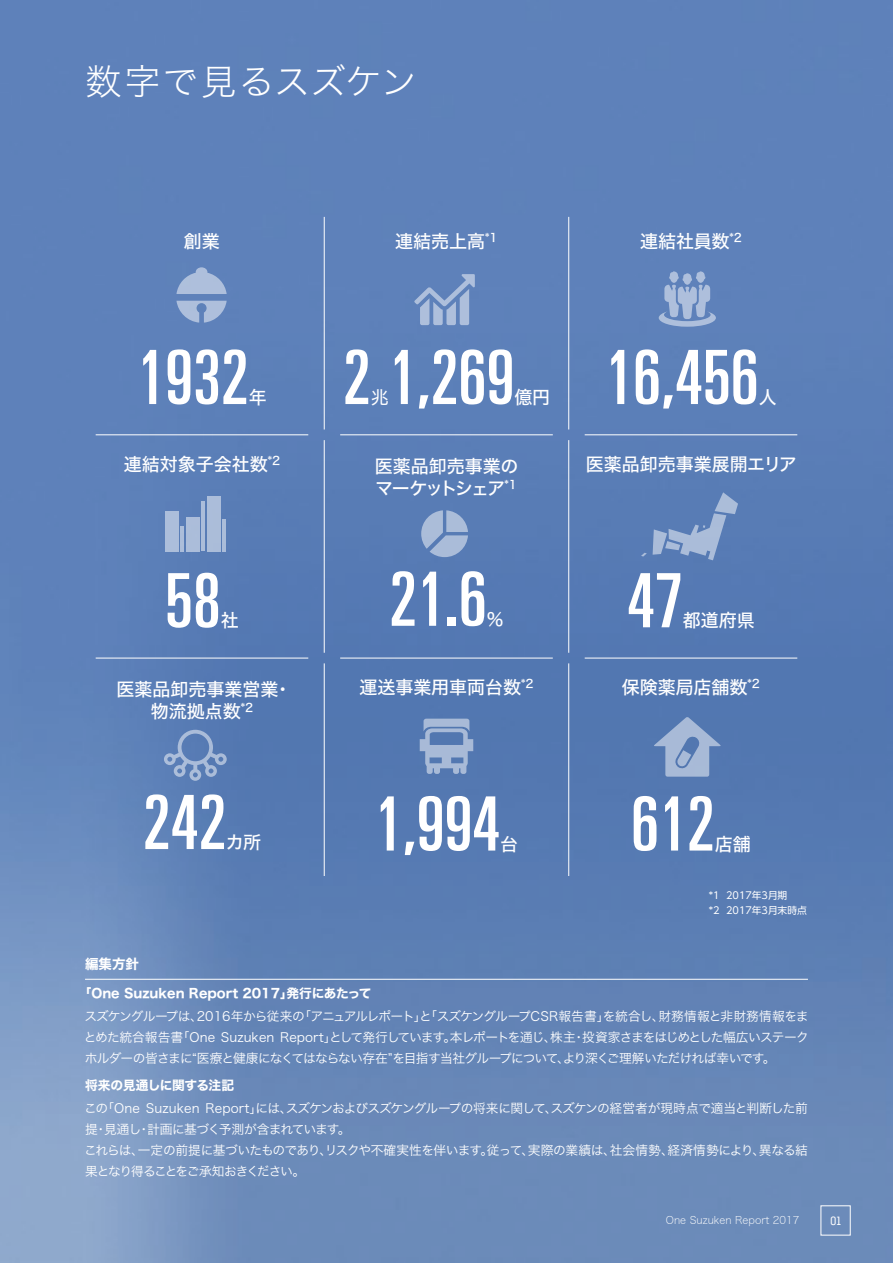
<style>
.page{position:relative;width:893px;height:1263px;background:#fff}
.page>*{position:absolute;margin:0;border:0;box-sizing:border-box;transform-origin:0 0}
.t1{font:ultra-condensed 75px "Univers";color:#fff}
.t2{font:36px "Hira Kaku Std W2";letter-spacing:.025em;color:#fff}
.t3{font:18px/22.5px "Hira Kaku Std W5";color:#fff;text-align:center}
.t4{font:18px/22.5px "Hira Kaku Std W5";letter-spacing:-.025em;color:#fff}
.t5{font:18px "Hira Kaku Std W4";color:#fff}
.t6{font:13.5px "Hira Kaku Std W7";color:#fff}
.t7{font:12.75px/21px "Hira Kaku Std W3";letter-spacing:-.055em;color:#fff;text-align:justify}
.t8{font:12.75px "Hira Kaku Std W7";color:#fff}
.t9{font:12.75px "Hira Kaku Std W7";letter-spacing:-.03em;color:#fff}
.t10{font:12px "Van Condensed W01";color:#fff}
.t11{font:10.5px "Hira Kaku Std W1";color:#fff}
.t12{font:9.75px/15px "UD Shin Go NT Pro";color:#fff}
</style>
<div class="page">
<img style="left:0;top:0;width:893px;height:1263px">
<hr style="left:340px;top:434px;width:213px;height:1px;background:#fff">
<hr style="left:585px;top:434px;width:212px;height:1px;background:#fff">
<hr style="left:96px;top:434px;width:212px;height:1px;background:#fff">
<hr style="left:340px;top:658px;width:213px;height:1px;background:#fff">
<hr style="left:96px;top:658px;width:212px;height:1px;background:#fff">
<hr style="left:585px;top:658px;width:212px;height:1px;background:#fff">
<hr style="left:324px;top:440px;width:1px;height:213px;background:#fff">
<hr style="left:324px;top:663px;width:1px;height:213px;background:#fff">
<hr style="left:324px;top:217px;width:1px;height:212px;background:#fff">
<hr style="left:568px;top:440px;width:1px;height:213px;background:#fff">
<hr style="left:568px;top:663px;width:1px;height:213px;background:#fff">
<hr style="left:568px;top:217px;width:1px;height:212px;background:#fff">
<svg style="left:659px;top:271px;width:57px;height:56px;background:#86a0cb"></svg>
<svg style="left:414px;top:274px;width:61px;height:51px;background:#7f9ac8"></svg>
<svg style="left:421px;top:510px;width:47px;height:47px;background:#8ea6cc"></svg>
<svg style="left:420px;top:719px;width:53px;height:55px;background:#859ec7"></svg>
<svg style="left:164px;top:730px;width:63px;height:51px;background:#6e8dbe"></svg>
<div style="left:165px;top:511px;width:14px;height:40px;background:#acbedb"></div>
<div style="left:186px;top:517px;width:13px;height:34px;background:#abbdda"></div>
<div style="left:207px;top:496px;width:13px;height:55px;background:#abbdd9"></div>
<hr style="left:181px;top:526px;width:3px;height:25px;background:#fff">
<hr style="left:202px;top:501px;width:3px;height:50px;background:#fff">
<hr style="left:222px;top:519px;width:3px;height:32px;background:#fff">
<svg style="left:176px;top:267px;width:51px;height:27px"></svg>
<svg style="left:176px;top:301px;width:51px;height:22px"></svg>
<svg style="left:641px;top:553px;width:6px;height:3px"></svg>
<svg style="left:653px;top:492px;width:85px;height:68px;background:#7290c0"></svg>
<svg style="left:654px;top:717px;width:67px;height:60px;background:#7e99c4"></svg>
<hr style="left:85px;top:979px;width:723px;height:1px;background:#fff">
<h2 class="t2" style="left:85px;top:55px;width:333px">数字で見るスズケン</h2>
<h3 class="t3" style="left:184px;top:230px;width:37px">創業</h3>
<h3 class="t3" style="left:395px;top:230px;width:104px">連結売上高<sup>*1</sup></h3>
<h3 class="t3" style="left:640px;top:230px;width:103px">連結社員数<sup>*2</sup></h3>
<h1 class="t1" style="left:137px;top:335px;width:113px">1932</h1>
<h3 class="t3" style="left:249px;top:386px;width:19px">年</h3>
<h1 class="t1" style="left:343px;top:335px;width:173px">2 1,269</h1>
<h3 class="t5" style="left:371px;top:384px;width:19px">兆</h3>
<h3 class="t3" style="left:514px;top:386px;width:37px">億円</h3>
<h1 class="t1" style="left:605px;top:335px;width:155px">16,456</h1>
<h3 class="t3" style="left:759px;top:386px;width:19px">人</h3>
<h3 class="t3" style="left:124px;top:453px;width:158px">連結対象子会社数<sup>*2</sup></h3>
<h3 class="t4" style="left:375px;top:455px;width:145px">医薬品卸売事業のマーケットシェア<sup>*1</sup></h3>
<h3 class="t3" style="left:586px;top:453px;width:213px">医薬品卸売事業展開エリア</h3>
<h1 class="t1" style="left:165px;top:558px;width:57px">58</h1>
<h3 class="t3" style="left:221px;top:609px;width:19px">社</h3>
<h1 class="t1" style="left:389px;top:556px;width:99px">21.6</h1>
<h3 class="t3" style="left:486px;top:608px;width:19px">％</h3>
<h1 class="t1" style="left:627px;top:558px;width:57px">47</h1>
<h3 class="t3" style="left:683px;top:609px;width:73px">都道府県</h3>
<h3 class="t3" style="left:116px;top:678px;width:177px">医薬品卸売事業営業・物流拠点数<sup>*2</sup></h3>
<h3 class="t3" style="left:359px;top:676px;width:175px">運送事業用車両台数<sup>*2</sup></h3>
<h3 class="t3" style="left:622px;top:676px;width:140px">保険薬局店舗数<sup>*2</sup></h3>
<h1 class="t1" style="left:143px;top:780px;width:85px">242</h1>
<h3 class="t3" style="left:226px;top:831px;width:37px">カ所</h3>
<h1 class="t1" style="left:375px;top:781px;width:127px">1,994</h1>
<h3 class="t3" style="left:500px;top:833px;width:19px">台</h3>
<h1 class="t1" style="left:631px;top:781px;width:85px">612</h1>
<h3 class="t3" style="left:715px;top:833px;width:37px">店舗</h3>
<p class="t12" style="left:709px;top:888px;width:99px">*1 2017年3月期<br>*2 2017年3月末時点</p>
<p class="t6" style="left:85px;top:953px;width:55px">編集方針</p>
<p class="t8" style="left:79px;top:983px;width:294px">「One Suzuken Report 2017」発行にあたって</p>
<p class="t7" style="left:84px;top:1005px;width:726px">スズケングループは、2016年から従来の「アニュアルレポート」と「スズケングループCSR報告書」を統合し、財務情報と非財務情報をまとめた統合報告書「One Suzuken Report」として発行しています。本レポートを通じ、株主・投資家さまをはじめとした幅広いステークホルダーの皆さまに“医療と健康になくてはならない存在”を目指す当社グループについて、より深くご理解いただければ幸いです。</p>
<p class="t9" style="left:85px;top:1075px;width:151px">将来の見通しに関する注記</p>
<p class="t7" style="left:84px;top:1098px;width:725px;text-align:left">この「One Suzuken Report」には、スズケンおよびスズケングループの将来に関して、スズケンの経営者が現時点で適当と判断した前提・見通し・計画に基づく予測が含まれています。<br>これらは、一定の前提に基づいたものであり、リスクや不確実性を伴います。従って、実際の業績は、社会情勢、経済情勢により、異なる結果となり得ることをご承知おきください。</p>
<p class="t11" style="left:666px;top:1213px;width:135px">One Suzuken Report 2017</p>
<p class="t10" style="left:830px;top:1214px;width:12px">01</p>
</div>
